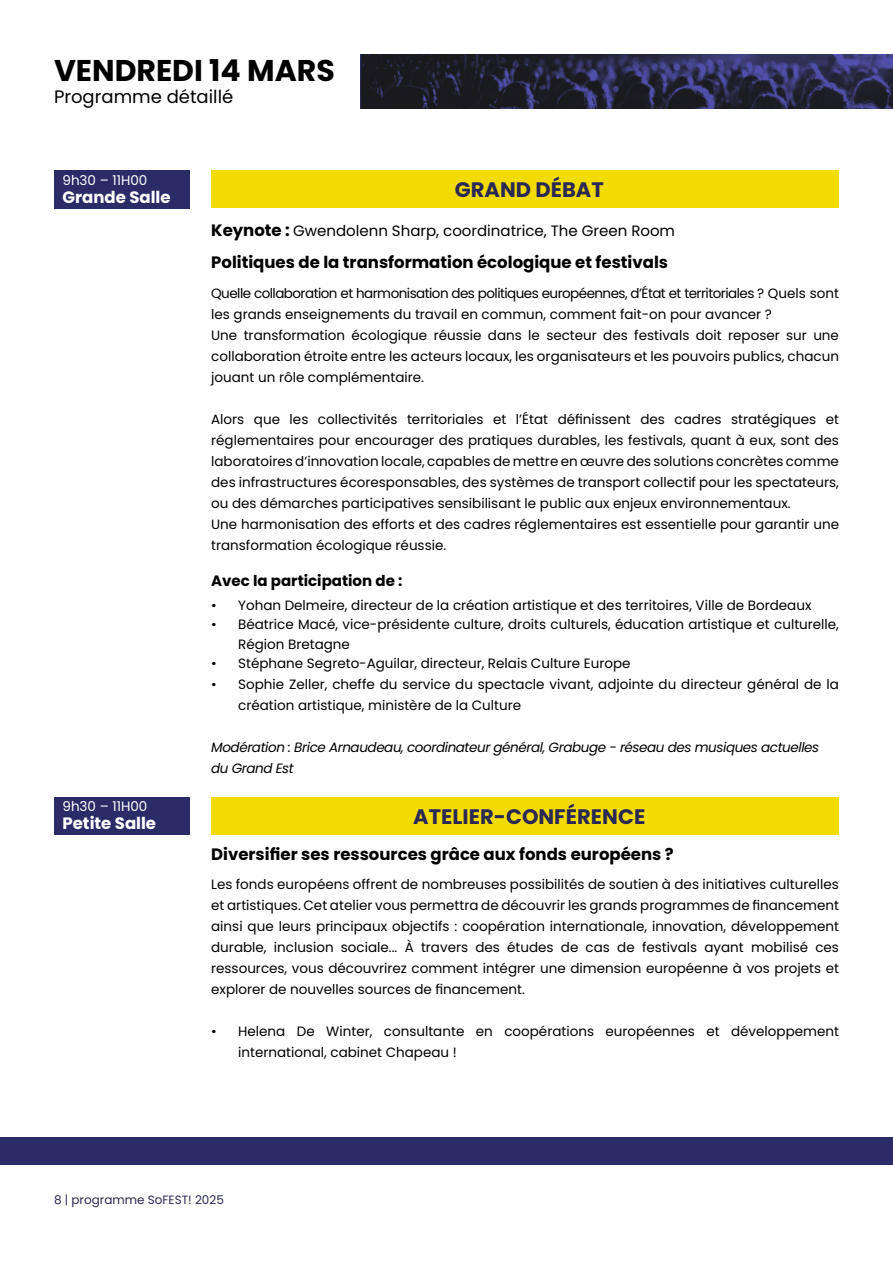
<style>
.page{position:relative;width:893px;height:1263px;background:#fff}
.page>*{position:absolute;margin:0;border:0;box-sizing:border-box;transform-origin:0 0}
.t1{font:700 30px "Poppins";color:#000}
.t2{font:700 21px "Poppins";color:#2a2854}
.t3{font:18px "Poppins";color:#000}
.t4{font:700 16.5px "Poppins";color:#000}
.t5{font:700 16.5px "Poppins";color:#fff}
.t6{font:15px "Poppins";color:#000}
.t7{font:700 15px "Poppins";color:#000}
.t8{font:13.5px/21px "Poppins";color:#000}
.t9{font:italic 13.5px/21px "Poppins";letter-spacing:-.03em;color:#000}
.t10{font:13.5px "Poppins";color:#fff}
.t11{font:12px "Poppins";color:#2a2854}
.s1{font-weight:700;font-size:16.5px}
</style>
<div class="page">
<div style="left:0;top:1137px;width:893px;height:27px;background:#2a2b67"></div>
<div style="left:54px;top:171px;width:136px;height:18px;background:#2a2b67"></div>
<div style="left:54px;top:185px;width:136px;height:23px;background:#2a2b67"></div>
<div style="left:54px;top:797px;width:136px;height:19px;background:#2a2b67"></div>
<div style="left:54px;top:812px;width:136px;height:23px;background:#2a2b67"></div>
<div style="left:211px;top:171px;width:628px;height:37px;background:#f1db00"></div>
<div style="left:211px;top:797px;width:628px;height:38px;background:#f1db00"></div>
<img style="left:360px;top:54px;width:533px;height:54px">
<h1 class="t1" style="left:54px;top:53px;width:282px">VENDREDI 14 MARS</h1>
<h3 class="t3" style="left:54px;top:87px;width:181px">Programme détaillé</h3>
<p class="t10" style="left:63px;top:172px;width:86px">9h30 – 11H00</p>
<p class="t5" style="left:63px;top:187px;width:110px">Grande Salle</p>
<p class="t10" style="left:63px;top:798px;width:86px">9h30 – 11H00</p>
<p class="t5" style="left:63px;top:814px;width:95px">Petite Salle</p>
<h2 class="t2" style="left:455px;top:177px;width:151px">GRAND DÉBAT</h2>
<p class="t6" style="left:211px;top:222px;width:465px"><span class="s1">Keynote :</span> Gwendolenn Sharp, coordinatrice, The Green Room</p>
<p class="t4" style="left:211px;top:252px;width:458px">Politiques de la transformation écologique et festivals</p>
<p class="t8" style="left:211px;top:282px;width:629px">Quelle collaboration et harmonisation des politiques européennes, d’État et territoriales ? Quels sont les grands enseignements du travail en commun, comment fait-on pour avancer ?<br>Une transformation écologique réussie dans le secteur des festivals doit reposer sur une collaboration étroite entre les acteurs locaux, les organisateurs et les pouvoirs publics, chacun jouant un rôle complémentaire.</p>
<p class="t8" style="left:211px;top:408px;width:629px">Alors que les collectivités territoriales et l’État définissent des cadres stratégiques et réglementaires pour encourager des pratiques durables, les festivals, quant à eux, sont des laboratoires d’innovation locale, capables de mettre en œuvre des solutions concrètes comme des infrastructures écoresponsables, des systèmes de transport collectif pour les spectateurs, ou des démarches participatives sensibilisant le public aux enjeux environnementaux.<br>Une harmonisation des efforts et des cadres réglementaires est essentielle pour garantir une transformation écologique réussie.</p>
<p class="t7" style="left:211px;top:572px;width:193px">Avec la participation de :</p>
<p class="t8" style="left:211px;top:594px;width:602px">• Yohan Delmeire, directeur de la création artistique et des territoires, Ville de Bordeaux</p>
<p class="t8" style="left:238px;top:615px;width:602px;line-height:19.5px;text-indent:-27px">• Béatrice Macé, vice-présidente culture, droits culturels, éducation artistique et culturelle,<br>Région Bretagne</p>
<p class="t8" style="left:211px;top:653px;width:421px">• Stéphane Segreto-Aguilar, directeur, Relais Culture Europe</p>
<p class="t8" style="left:238px;top:674px;width:602px;text-indent:-27px">• Sophie Zeller, cheffe du service du spectacle vivant, adjointe du directeur général de la création artistique, ministère de la Culture</p>
<p class="t9" style="left:211px;top:737px;width:610px">Modération : Brice Arnaudeau, coordinateur général, Grabuge - réseau des musiques actuelles du Grand Est</p>
<h2 class="t2" style="left:413px;top:804px;width:234px">ATELIER-CONFÉRENCE</h2>
<p class="t4" style="left:211px;top:844px;width:464px">Diversifier ses ressources grâce aux fonds européens ?</p>
<p class="t8" style="left:211px;top:874px;width:629px;text-align:justify">Les fonds européens offrent de nombreuses possibilités de soutien à des initiatives culturelles et artistiques. Cet atelier vous permettra de découvrir les grands programmes de financement ainsi que leurs principaux objectifs : coopération internationale, innovation, développement durable, inclusion sociale... À travers des études de cas de festivals ayant mobilisé ces ressources, vous découvrirez comment intégrer une dimension européenne à vos projets et explorer de nouvelles sources de financement.</p>
<p class="t8" style="left:238px;top:1021px;width:602px;text-indent:-27px">• Helena De Winter, consultante en coopérations européennes et développement international, cabinet Chapeau !</p>
<p class="t11" style="left:54px;top:1193px;width:171px">8 | programme SoFEST! 2025</p>
</div>
